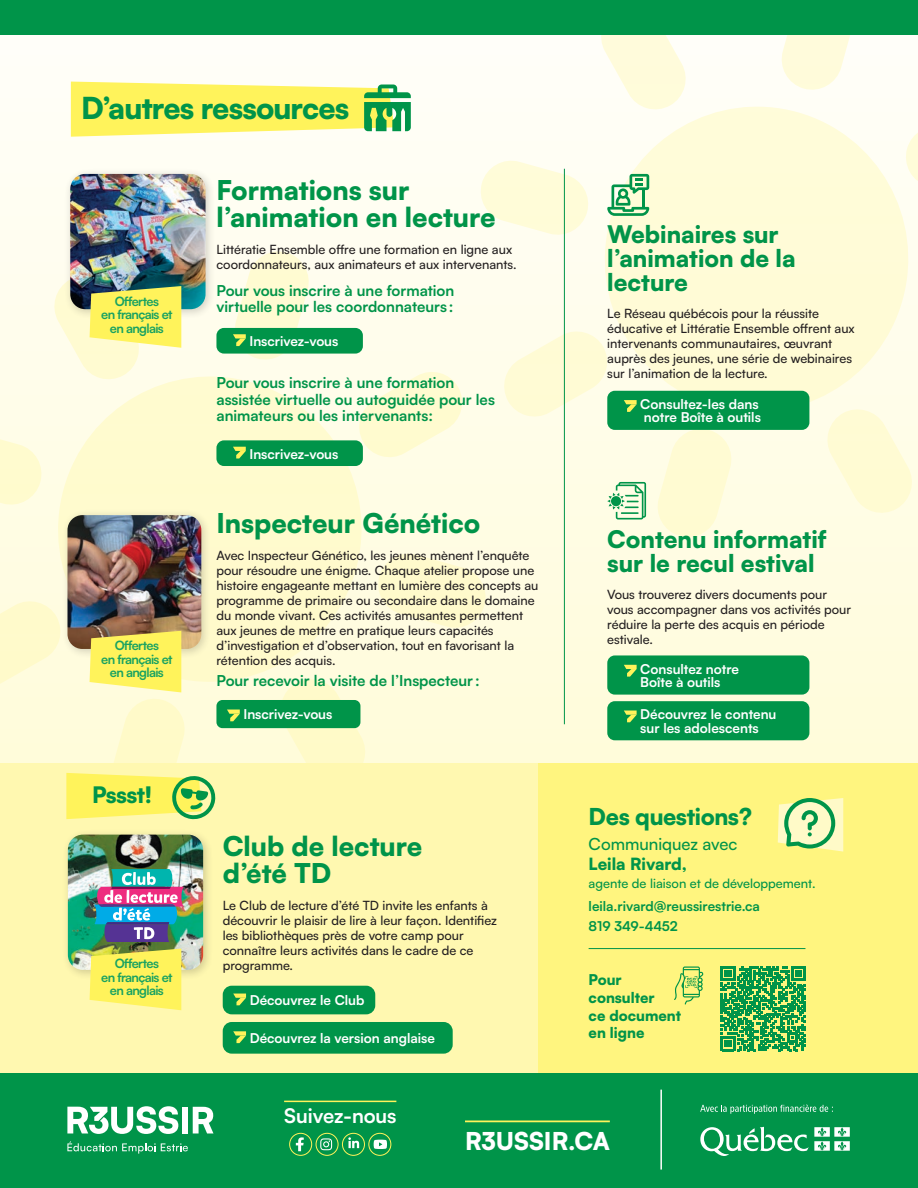
<style>
.page{position:relative;width:918px;height:1188px;background:#fff}
.page>*{position:absolute;margin:0;border:0;box-sizing:border-box;transform-origin:0 0}
.Titre_texte{font:900 30px "Satoshi";letter-spacing:-.025em;color:#009449}
.titre_outils{font:900 27px/27px "Satoshi";color:#009449}
.t1{font:700 24.45px "Satoshi Variable";color:#fff}
.titre_outils-2{font:900 24px/24px "Satoshi";color:#009449}
.texte{font:900 23.1px "Satoshi";letter-spacing:-.015em;color:#009449}
.titre_outils-3{font:900 22.5px "Satoshi";letter-spacing:-.025em;color:#009449}
.t2{font:700 20.1px "Satoshi Variable";letter-spacing:-.005em;color:#fff}
.texte-2{font:500 16.65px/20px "Satoshi";color:#009449}
.lien_web_outils{font:700 15px/16.5px "Satoshi";color:#009449}
.texte-3{font:900 14.7px/17.7px "Satoshi";color:#009449}
.Textes_boutons{font:700 13.5px/13.5px "Satoshi";color:#fff}
.texte-4{font:700 13.5px "Satoshi";color:#009449}
.texte-5{font:500 12.9px "Satoshi";color:#009449}
.texte_outils{font:500 12.75px/15px "Satoshi";color:#231f20}
.texte-6{font:700 12.75px/13.5px "Satoshi";letter-spacing:-.05em;color:#19a261;text-align:center}
.s1{font-weight:900}
</style>
<div class="page">
<div style="left:0;top:28px;width:918px;height:735px;background:linear-gradient(to bottom,#fffef9,#fffcda)"></div>
<div style="left:534px;top:763px;width:384px;height:323px;background:#fff57f"></div>
<svg style="left:41px;top:360px;width:337px;height:339px;background:#fefbd5"></svg>
<svg style="left:375px;top:550px;width:114px;height:81px;background:#fffad3"></svg>
<svg style="left:0;top:427px;width:45px;height:81px;background:#fffbd8"></svg>
<svg style="left:358px;top:368px;width:108px;height:90px;background:#fefbd9"></svg>
<svg style="left:280px;top:675px;width:89px;height:88px;background:#fdfad0"></svg>
<svg style="left:588px;top:90px;width:330px;height:339px;fill:#fffcd8"></svg>
<svg style="left:778px;top:35px;width:81px;height:58px"></svg>
<svg style="left:654px;top:430px;width:81px;height:110px;background:#fffbd8"></svg>
<svg style="left:477px;top:157px;width:115px;height:81px"></svg>
<svg style="left:905px;top:98px;width:13px;height:90px"></svg>
<svg style="left:500px;top:327px;width:108px;height:91px;background:#fefbdd"></svg>
<svg style="left:597px;top:35px;width:90px;height:75px"></svg>
<svg style="left:826px;top:405px;width:90px;height:109px;background:#fffbda"></svg>
<div style="left:0;top:763px;width:537px;height:387px;background:#fff8b0"></div>
<div style="left:62px;top:829px;width:152px;height:151px;background:#231f20;opacity:.2"></div>
<img style="left:68px;top:835px;width:135px;height:135px">
<img style="left:94px;top:869px;width:90px;height:73px">
<div style="left:223px;top:986px;width:152px;height:28px;background:#009449;border-radius:9px"></div>
<svg style="left:233px;top:994px;width:13px;height:11px"></svg>
<div style="left:223px;top:1022px;width:230px;height:32px;background:#009449;border-radius:9px"></div>
<svg style="left:233px;top:1031px;width:13px;height:12px"></svg>
<div style="left:0;top:0;width:918px;height:35px;background:#009449"></div>
<div style="left:0;top:1073px;width:918px;height:115px;background:#009449"></div>
<hr style="left:465px;top:1121px;width:145px;height:1px;background:#fff35b">
<svg style="left:67px;top:1141px;width:121px;height:13px"></svg>
<div style="left:182px;top:1107px;width:6px;height:26px;background:#fff"></div>
<svg style="left:193px;top:1107px;width:20px;height:26px"></svg>
<svg style="left:67px;top:1106px;width:111px;height:28px"></svg>
<hr style="left:284px;top:1101px;width:112px;height:1px;background:#fff35b">
<svg style="left:296px;top:1137px;width:8px;height:14px"></svg>
<div style="left:289px;top:1133px;width:23px;height:23px;border:1px solid #fff35b;border-radius:50%"></div>
<svg style="left:320px;top:1138px;width:12px;height:12px"></svg>
<div style="left:316px;top:1133px;width:22px;height:23px;border:1px solid #fff35b;border-radius:50%"></div>
<svg style="left:348px;top:1137px;width:11px;height:11px"></svg>
<div style="left:342px;top:1133px;width:23px;height:23px;border:1px solid #fff35b;border-radius:50%"></div>
<svg style="left:374px;top:1140px;width:13px;height:9px"></svg>
<div style="left:368px;top:1133px;width:23px;height:23px;border:1px solid #fff35b;border-radius:50%"></div>
<svg style="left:700px;top:1127px;width:150px;height:29px"></svg>
<svg style="left:700px;top:1105px;width:133px;height:9px"></svg>
<hr style="left:660px;top:1090px;width:2px;height:80px;background:#fff">
<div style="left:64px;top:168px;width:152px;height:152px;background:#231f20;opacity:.2"></div>
<img style="left:70px;top:174px;width:136px;height:135px">
<svg style="left:71px;top:82px;width:340px;height:55px;background:#edee71"></svg>
<svg style="left:607px;top:174px;width:42px;height:42px"></svg>
<svg style="left:607px;top:482px;width:39px;height:37px"></svg>
<hr style="left:564px;top:169px;width:1px;height:555px;background:#009449">
<div style="left:216px;top:440px;width:147px;height:26px;background:#009449;border-radius:8px"></div>
<svg style="left:233px;top:447px;width:13px;height:12px"></svg>
<div style="left:216px;top:328px;width:147px;height:26px;background:#009449;border-radius:8px"></div>
<svg style="left:232px;top:248px;width:80px;height:115px"></svg>
<div style="left:607px;top:391px;width:202px;height:39px;background:#009449;border-radius:8px"></div>
<svg style="left:624px;top:400px;width:13px;height:12px"></svg>
<div style="left:607px;top:655px;width:202px;height:40px;background:#009449;border-radius:8px"></div>
<svg style="left:624px;top:665px;width:13px;height:12px"></svg>
<div style="left:607px;top:701px;width:202px;height:39px;background:#009449;border-radius:8px"></div>
<svg style="left:624px;top:711px;width:13px;height:11px"></svg>
<div style="left:216px;top:700px;width:144px;height:28px;background:#009449;border-radius:6px"></div>
<svg style="left:227px;top:710px;width:13px;height:11px"></svg>
<div style="left:62px;top:509px;width:150px;height:150px;background:#231f20;opacity:.2"></div>
<img style="left:68px;top:515px;width:133px;height:82px">
<svg style="left:0;top:597px;width:216px;height:223px;background:#ebe6a7"></svg>
<svg style="left:90px;top:949px;width:91px;height:61px;background:#f9ee60"></svg>
<svg style="left:50px;top:271px;width:131px;height:109px;background:#dddd9e"></svg>
<svg style="left:674px;top:967px;width:29px;height:38px"></svg>
<hr style="left:589px;top:948px;width:216px;height:1px;background:#009449">
<svg style="left:778px;top:798px;width:65px;height:54px;background:#c6e2a2"></svg>
<svg style="left:721px;top:966px;width:85px;height:85px"></svg>
<p class="Titre_texte" style="left:81px;top:85px;width:270px">D’autres ressources</p>
<p class="texte-6" style="left:101px;top:294px;width:73px">Offertes<br>en français et en anglais</p>
<p class="texte-6" style="left:101px;top:638px;width:73px">Offertes<br>en français et en anglais</p>
<p class="titre_outils-3" style="left:92px;top:778px;width:62px">Pssst!</p>
<p class="texte-6" style="left:101px;top:956px;width:73px">Offertes<br>en français et en anglais</p>
<p class="titre_outils" style="left:216px;top:175px;width:281px">Formations sur l’animation en lecture</p>
<p class="texte_outils" style="left:216px;top:241px;width:302px">Littératie Ensemble offre une formation en ligne aux coordonnateurs, aux animateurs et aux intervenants.</p>
<p class="lien_web_outils" style="left:216px;top:281px;width:239px">Pour vous inscrire à une formation virtuelle pour les coordonnateurs :</p>
<p class="Textes_boutons" style="left:249px;top:334px;width:90px">Inscrivez-vous</p>
<p class="lien_web_outils" style="left:216px;top:374px;width:280px">Pour vous inscrire à une formation assistée virtuelle ou autoguidée pour les animateurs ou les intervenants:</p>
<p class="Textes_boutons" style="left:249px;top:446px;width:90px">Inscrivez-vous</p>
<p class="titre_outils" style="left:216px;top:508px;width:265px">Inspecteur Génético</p>
<p class="texte_outils" style="left:216px;top:547px;width:324px">Avec Inspecteur Génético, les jeunes mènent l’enquête pour résoudre une énigme. Chaque atelier propose une histoire engageante mettant en lumière des concepts au programme de primaire ou secondaire dans le domaine du monde vivant. Ces activités amusantes permettent aux jeunes de mettre en pratique leurs capacités d’investigation et d’observation, tout en favorisant la rétention des acquis.</p>
<p class="lien_web_outils" style="left:216px;top:671px;width:265px">Pour recevoir la visite de l’Inspecteur:</p>
<p class="Textes_boutons" style="left:243px;top:707px;width:90px">Inscrivez-vous</p>
<p class="titre_outils" style="left:223px;top:831px;width:201px">Club de lecture d’été TD</p>
<p class="texte_outils" style="left:223px;top:898px;width:276px">Le Club de lecture d’été TD invite les enfants à découvrir le plaisir de lire à leur façon. Identifiez les bibliothèques près de votre camp pour connaître leurs activités dans le cadre de ce programme.</p>
<p class="Textes_boutons" style="left:250px;top:993px;width:116px">Découvrez le Club</p>
<p class="Textes_boutons" style="left:250px;top:1031px;width:187px">Découvrez la version anglaise</p>
<p class="t2" style="left:284px;top:1100px;width:114px">Suivez-nous</p>
<p class="titre_outils-2" style="left:607px;top:221px;width:190px">Webinaires sur l’animation de la lecture</p>
<p class="texte_outils" style="left:607px;top:305px;width:249px">Le Réseau québécois pour la réussite éducative et Littératie Ensemble offrent aux intervenants communautaires, œuvrant auprès des jeunes, une série de webinaires sur l’animation de la lecture.</p>
<p class="Textes_boutons" style="left:640px;top:396px;width:122px">Consultez-les dans notre Boîte à outils</p>
<p class="titre_outils-2" style="left:607px;top:525px;width:221px">Contenu informatif sur le recul estival</p>
<p class="texte_outils" style="left:607px;top:586px;width:245px">Vous trouverez divers documents pour vous accompagner dans vos activités pour réduire la perte des acquis en période estivale.</p>
<p class="Textes_boutons" style="left:640px;top:661px;width:100px">Consultez notre<br>Boîte à outils</p>
<p class="Textes_boutons" style="left:640px;top:707px;width:138px">Découvrez le contenu sur les adolescents</p>
<p class="texte" style="left:589px;top:799px;width:165px">Des questions?</p>
<p class="texte-2" style="left:589px;top:833px;width:150px">Communiquez avec<br><span class="s1">Leila Rivard,</span></p>
<p class="texte-5" style="left:589px;top:874px;width:228px">agente de liaison et de développement.</p>
<p class="texte-4" style="left:589px;top:896px;width:173px">leila.rivard@reussirestrie.ca</p>
<p class="texte-4" style="left:589px;top:916px;width:91px">819 349-4452</p>
<p class="texte-3" style="left:589px;top:970px;width:94px">Pour consulter<br>ce document en ligne</p>
<p class="t1" style="left:465px;top:1123px;width:146px">R3USSIR.CA</p>
</div>
